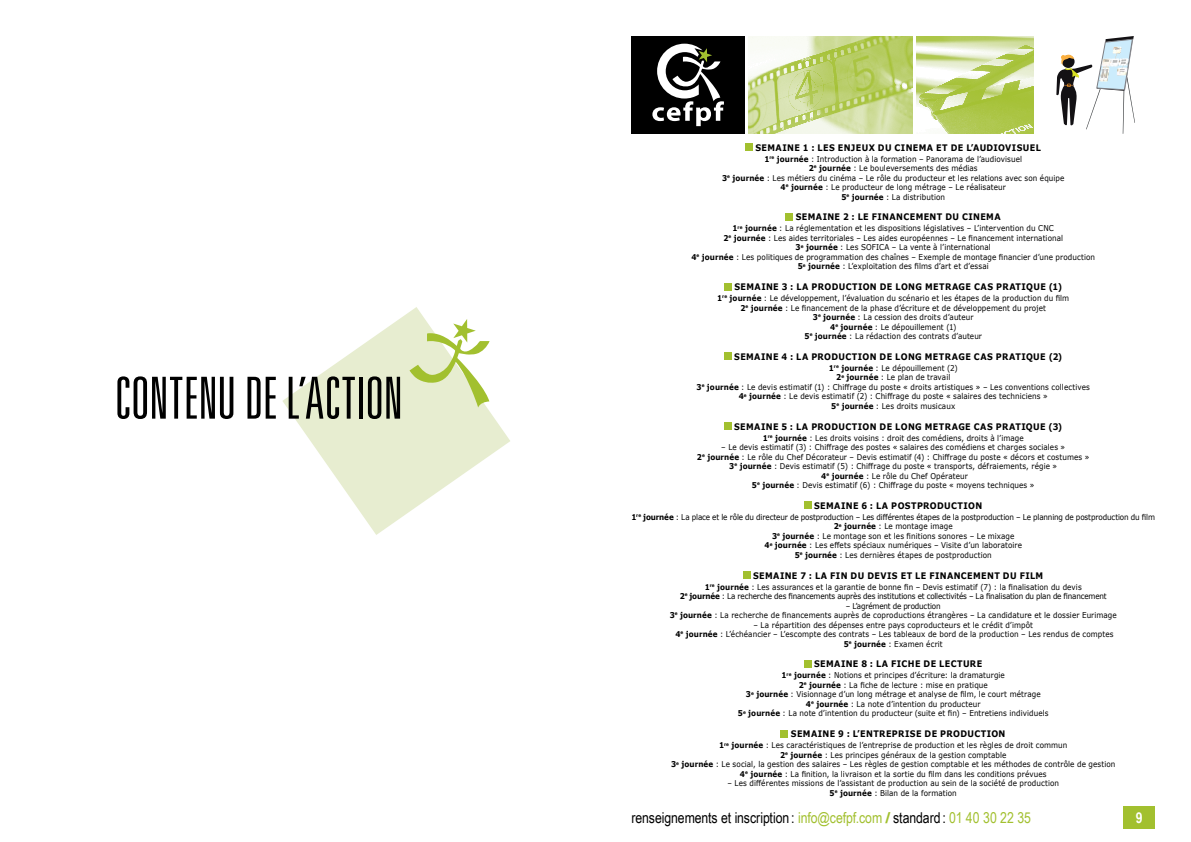
<style>
.page{position:relative;width:1191px;height:842px;background:#fff}
.page>*{position:absolute;margin:0;border:0;box-sizing:border-box;transform-origin:0 0}
.t1{font:300 ultra-condensed 58px "Univers LT Std";letter-spacing:-.005em;color:#000}
.t2{font:15px "Arial Narrow";letter-spacing:-.005em;color:#000}
.t3{font:700 15px "Arial Narrow";color:#fff}
.t4{font:700 9px "Verdana";letter-spacing:.045em;color:#000;scale:.9 1}
.t5{font:8px/9.5px "Verdana";letter-spacing:.01em;color:#000;text-align:center;scale:.9 1}
.t6{font:8px/9.5px "Verdana";letter-spacing:-.01em;color:#000;text-align:center;scale:.9 1}
.s1{font-weight:700}
.s2{color:#a2c02f}
.s3{font-family:"Univers LT Std";font-weight:900;color:#a2c02f}
</style>
<div class="page">
<div style="left:1123px;top:806px;width:32px;height:23px;background:#a2c02f"></div>
<img style="left:748px;top:36px;width:286px;height:98px">
<div style="left:631px;top:36px;width:114px;height:98px;background:#000"></div>
<svg style="left:652px;top:44px;width:72px;height:82px"></svg>
<svg style="left:1056px;top:36px;width:79px;height:98px"></svg>
<svg style="left:282px;top:307px;width:228px;height:228px;fill:#e8eed2"></svg>
<svg style="left:409px;top:319px;width:80px;height:88px"></svg>
<div style="left:745px;top:144px;width:7px;height:7px;background:#a2c02f"></div>
<div style="left:785px;top:213px;width:7px;height:7px;background:#a2c02f"></div>
<div style="left:724px;top:283px;width:7px;height:7px;background:#a2c02f"></div>
<div style="left:724px;top:353px;width:7px;height:7px;background:#a2c02f"></div>
<div style="left:724px;top:423px;width:7px;height:7px;background:#a2c02f"></div>
<div style="left:804px;top:502px;width:7px;height:7px;background:#a2c02f"></div>
<div style="left:743px;top:572px;width:7px;height:7px;background:#a2c02f"></div>
<div style="left:804px;top:660px;width:7px;height:7px;background:#a2c02f"></div>
<div style="left:781px;top:730px;width:7px;height:7px;background:#a2c02f"></div>
<h1 class="t1" style="left:114px;top:368px;width:290px">CONTENU DE L’ACTION</h1>
<p class="t4" style="left:755px;top:141px;width:319px">SEMAINE 1 : LES ENJEUX DU CINEMA ET DE L’AUDIOVISUEL</p>
<p class="t5" style="left:722px;top:154px;width:382px"><span class="s1">1</span><sup>re</sup> <span class="s1">journée</span> : Introduction à la formation – Panorama de l’audiovisuel<br><span class="s1">2</span><sup>e</sup> <span class="s1">journée</span> : Le bouleversements des médias<br><span class="s1">3</span><sup>e</sup> <span class="s1">journée</span> : Les métiers du cinéma – Le rôle du producteur et les relations avec son équipe <span class="s1">4</span><sup>e</sup> <span class="s1">journée</span> : Le producteur de long métrage – Le réalisateur<br><span class="s1">5</span><sup>e</sup> <span class="s1">journée</span> : La distribution</p>
<p class="t4" style="left:795px;top:211px;width:229px">SEMAINE 2 : LE FINANCEMENT DU CINEMA</p>
<p class="t5" style="left:691px;top:224px;width:450px"><span class="s1">1</span><sup>re</sup> <span class="s1">journée</span> : La réglementation et les dispositions législatives – L’intervention du CNC<br><span class="s1">2</span><sup>e</sup> <span class="s1">journée</span> : Les aides territoriales – Les aides européennes – Le financement international<br><span class="s1">3</span><sup>e</sup> <span class="s1">journée</span> : Les SOFICA – La vente à l’international<br><span class="s1">4</span><sup>e</sup> <span class="s1">journée</span> : Les politiques de programmation des chaînes – Exemple de montage financier d’une production <span class="s1">5</span><sup>e</sup> <span class="s1">journée</span> : L’exploitation des films d’art et d’essai</p>
<p class="t4" style="left:734px;top:280px;width:365px">SEMAINE 3 : LA PRODUCTION DE LONG METRAGE CAS PRATIQUE (1)</p>
<p class="t5" style="left:717px;top:293px;width:393px"><span class="s1">1</span><sup>re</sup> <span class="s1">journée</span> : Le développement, l’évaluation du scénario et les étapes de la production du film <span class="s1">2</span><sup>e</sup> <span class="s1">journée</span> : Le financement de la phase d’écriture et de développement du projet<br><span class="s1">3</span><sup>e</sup> <span class="s1">journée</span> : La cession des droits d’auteur<br><span class="s1">4</span><sup>e</sup> <span class="s1">journée</span> : Le dépouillement (1)<br><span class="s1">5</span><sup>e</sup> <span class="s1">journée</span> : La rédaction des contrats d’auteur</p>
<p class="t4" style="left:734px;top:350px;width:366px">SEMAINE 4 : LA PRODUCTION DE LONG METRAGE CAS PRATIQUE (2)</p>
<p class="t5" style="left:696px;top:363px;width:438px"><span class="s1">1</span><sup>re</sup> <span class="s1">journée</span> : Le dépouillement (2)<br><span class="s1">2</span><sup>e</sup> <span class="s1">journée</span> : Le plan de travail<br><span class="s1">3</span><sup>e</sup> <span class="s1">journée</span> : Le devis estimatif (1) : Chiffrage du poste « droits artistiques » – Les conventions collectives <span class="s1">4</span><sup>e</sup> <span class="s1">journée</span> : Le devis estimatif (2) : Chiffrage du poste « salaires des techniciens »<br><span class="s1">5</span><sup>e</sup> <span class="s1">journée</span> : Les droits musicaux</p>
<p class="t4" style="left:734px;top:420px;width:366px">SEMAINE 5 : LA PRODUCTION DE LONG METRAGE CAS PRATIQUE (3)</p>
<p class="t5" style="left:762px;top:433px;width:291px"><span class="s1">1</span><sup>re</sup> <span class="s1">journée</span> : Les droits voisins : droit des comédiens, droits à l’image</p>
<p class="t5" style="left:697px;top:442px;width:438px">– Le devis estimatif (3) : Chiffrage des postes « salaires des comédiens et charges sociales »<br><span class="s1">2</span><sup>e</sup> <span class="s1">journée</span> : Le rôle du Chef Décorateur – Devis estimatif (4) : Chiffrage du poste « décors et costumes » <span class="s1">3</span><sup>e</sup> <span class="s1">journée</span> : Devis estimatif (5) : Chiffrage du poste « transports, défraiements, régie »<br><span class="s1">4</span><sup>e</sup> <span class="s1">journée</span> : Le rôle du Chef Opérateur<br><span class="s1">5</span><sup>e</sup> <span class="s1">journée</span> : Devis estimatif (6) : Chiffrage du poste « moyens techniques »</p>
<p class="t4" style="left:814px;top:499px;width:188px">SEMAINE 6 : LA POSTPRODUCTION</p>
<p class="t5" style="left:631px;top:512px;width:583px"><span class="s1">1</span><sup>re</sup> <span class="s1">journée</span> : La place et le rôle du directeur de postproduction – Les différentes étapes de la postproduction – Le planning de postproduction du film <span class="s1">2</span><sup>e</sup> <span class="s1">journée</span> : Le montage image<br><span class="s1">3</span><sup>e</sup> <span class="s1">journée</span> : Le montage son et les finitions sonores – Le mixage<br><span class="s1">4</span><sup>e</sup> <span class="s1">journée</span> : Les effets spéciaux numériques – Visite d’un laboratoire<br><span class="s1">5</span><sup>e</sup> <span class="s1">journée</span> : Les dernières étapes de postproduction</p>
<p class="t4" style="left:753px;top:569px;width:324px">SEMAINE 7 : LA FIN DU DEVIS ET LE FINANCEMENT DU FILM</p>
<p class="t6" style="left:680px;top:582px;width:476px"><span class="s1">1</span><sup>re</sup> <span class="s1">journée</span> : Les assurances et la garantie de bonne fin – Devis estimatif (7) : la finalisation du devis<br><span class="s1">2</span><sup>e</sup> <span class="s1">journée</span> : La recherche des financements auprès des institutions et collectivités – La finalisation du plan de financement</p>
<p class="t5" style="left:669px;top:601px;width:498px">– L’agrément de production<br><span class="s1">3</span><sup>e</sup> <span class="s1">journée</span> : La recherche de financements auprès de coproductions étrangères – La candidature et le dossier Eurimage</p>
<p class="t5" style="left:675px;top:620px;width:488px">– La répartition des dépenses entre pays coproducteurs et le crédit d’impôt<br><span class="s1">4</span><sup>e</sup> <span class="s1">journée</span> : L’échéancier – L’escompte des contrats – Les tableaux de bord de la production – Les rendus de comptes<br><span class="s1">5</span><sup>e</sup> <span class="s1">journée</span> : Examen écrit</p>
<p class="t4" style="left:814px;top:658px;width:188px">SEMAINE 8 : LA FICHE DE LECTURE</p>
<p class="t5" style="left:738px;top:671px;width:347px"><span class="s1">1</span><sup>re</sup> <span class="s1">journée</span> : Notions et principes d’écriture: la dramaturgie<br><span class="s1">2</span><sup>e</sup> <span class="s1">journée</span> : La fiche de lecture : mise en pratique<br><span class="s1">3</span><sup>e</sup> <span class="s1">journée</span> : Visionnage d’un long métrage et analyse de film, le court métrage<br><span class="s1">4</span><sup>e</sup> <span class="s1">journée</span> : La note d’intention du producteur<br><span class="s1">5</span><sup>e</sup> <span class="s1">journée</span> : La note d’intention du producteur (suite et fin) – Entretiens individuels</p>
<p class="t4" style="left:791px;top:728px;width:240px">SEMAINE 9 : L’ENTREPRISE DE PRODUCTION</p>
<p class="t5" style="left:671px;top:740px;width:495px"><span class="s1">1</span><sup>re</sup> <span class="s1">journée</span> : Les caractéristiques de l’entreprise de production et les règles de droit commun<br><span class="s1">2</span><sup>e</sup> <span class="s1">journée</span> : Les principes généraux de la gestion comptable<br><span class="s1">3</span><sup>e</sup> <span class="s1">journée</span> : Le social, la gestion des salaires – Les règles de gestion comptable et les méthodes de contrôle de gestion <span class="s1">4</span><sup>e</sup> <span class="s1">journée</span> : La finition, la livraison et la sortie du film dans les conditions prévues</p>
<p class="t5" style="left:727px;top:778px;width:370px">– Les différentes missions de l’assistant de production au sein de la société de production<br><span class="s1">5</span><sup>e</sup> <span class="s1">journée</span> : Bilan de la formation</p>
<h2 class="t2" style="left:631px;top:806px;width:401px">renseignements et inscription : <span class="s2">info@cefpf.com</span> <span class="s3">/</span> standard : <span class="s2">01 40 30 22 35</span></h2>
<h2 class="t3" style="left:1136px;top:806px;width:8px">9</h2>
</div>
